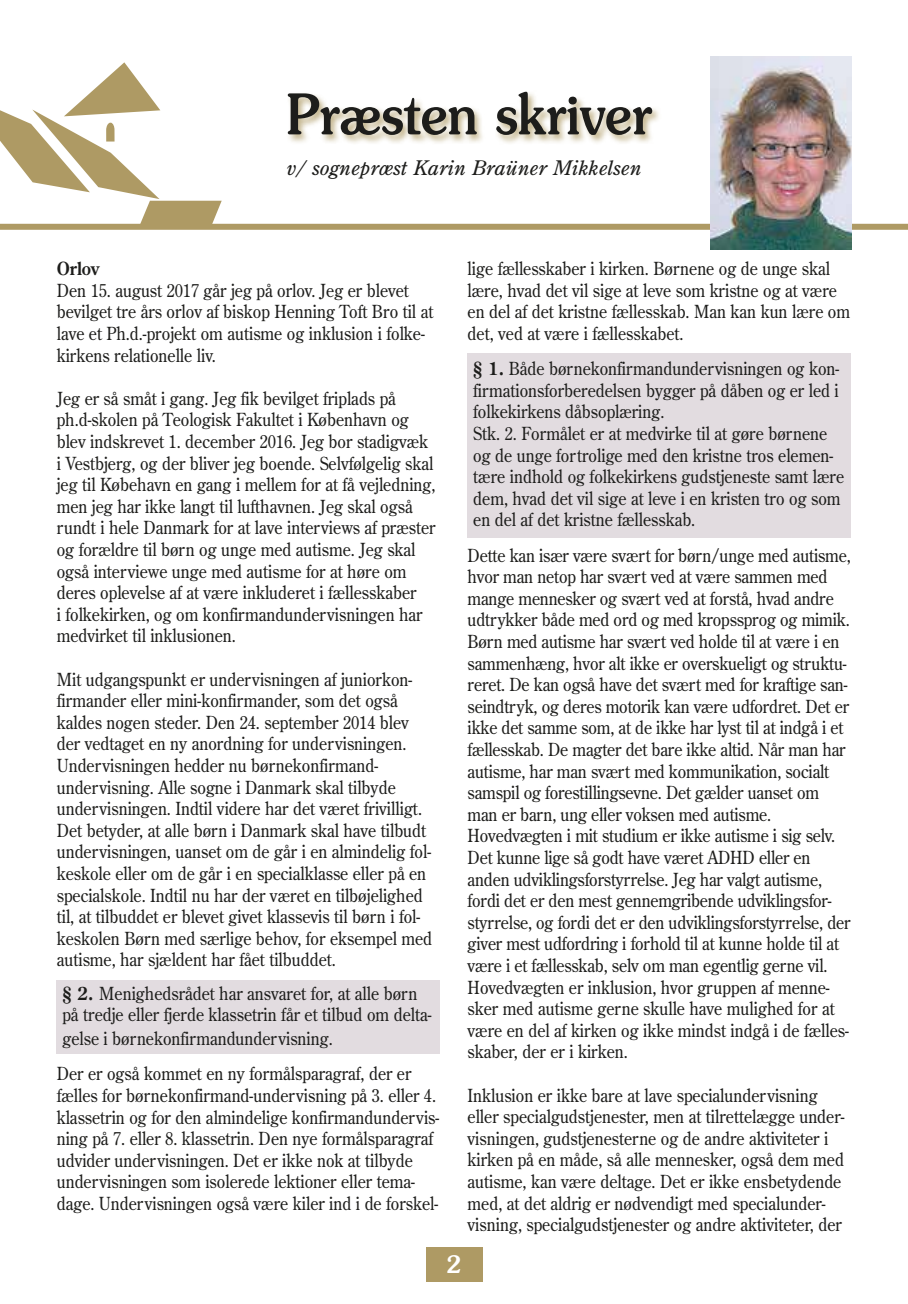
<style>
.page{position:relative;width:908px;height:1304px;background:#fff}
.page>*{position:absolute;margin:0;border:0;box-sizing:border-box;transform-origin:0 0}
.t1{font:500 56px "Souvenir";color:#1d1d1b;scale:.9 1}
.t2{font:500 24px "Souvenir";color:#fff}
.t3{font:italic 20px "Century Old Style";color:#1d1d1b;scale:1.05 1}
.t4{font:18px/21.6px "Century Old Style";color:#1d1d1b;scale:.9 1}
.t5{font:700 18px "Century Old Style";color:#1d1d1b;scale:.9 1}
.s1{font-weight:700}
</style>
<div class="page">
<div style="left:425px;top:1247px;width:57px;height:34px;background:#ae9a64"></div>
<div style="left:57px;top:980px;width:382px;height:73px;background:#e2dce0"></div>
<div style="left:467px;top:353px;width:383px;height:185px;background:#e2dce0"></div>
<svg style="left:0;top:62px;width:221px;height:162px"></svg>
<div style="left:0;top:224px;width:907px;height:6px;background:#ae9a64"></div>
<div style="left:286px;top:90px;width:375px;height:55px;background:#ae9a64;opacity:.75"></div>
<img style="left:710px;top:57px;width:141px;height:192px">
<h1 class="t1" style="left:286px;top:80px;width:407px">Præsten skriver</h1>
<p class="t3" style="left:286px;top:155px;width:339px">v/ sognepræst Karin Braüner Mikkelsen</p>
<p class="t5" style="left:57px;top:257px;width:49px">Orlov</p>
<p class="t4" style="left:57px;top:279px;width:420px">Den 15. august 2017 går jeg på orlov. Jeg er blevet bevilget tre års orlov af biskop Henning Toft Bro til at lave et Ph.d.-projekt om autisme og inklusion i folke&shy;kirkens relationelle liv.</p>
<p class="t4" style="left:57px;top:387px;width:422px">Jeg er så småt i gang. Jeg fik bevilget friplads på ph.d-skolen på Teologisk Fakultet i København og blev indskrevet 1. december 2016. Jeg bor stadigvæk i Vestbjerg, og der bliver jeg boende. Selvfølgelig skal jeg til Købehavn en gang i mellem for at få vejledning, men jeg har ikke langt til lufthavnen. Jeg skal også rundt i hele Danmark for at lave interviews af præster og forældre til børn og unge med autisme. Jeg skal også interviewe unge med autisme for at høre om deres oplevelse af at være inkluderet i fællesskaber<br>i folkekirken, og om konfirmandundervisningen har medvirket til inklusionen.</p>
<p class="t4" style="left:57px;top:668px;width:418px">Mit udgangspunkt er undervisningen af juniorkon&shy;firmander eller mini-konfirmander, som det også kaldes nogen steder. Den 24. september 2014 blev der vedtaget en ny anordning for undervisningen.<br>Undervisningen hedder nu børnekonfirmand&shy;undervisning. Alle sogne i Danmark skal tilbyde undervisningen. Indtil videre har det været frivilligt.<br>Det betyder, at alle børn i Danmark skal have tilbudt undervisningen, uanset om de går i en almindelig fol&shy;keskole eller om de går i en specialklasse eller på en specialskole. Indtil nu har der været en tilbøjelighed til, at tilbuddet er blevet givet klassevis til børn i fol&shy;keskolen Børn med særlige behov, for eksempel med autisme, har sjældent har fået tilbuddet.</p>
<p class="t4" style="left:62px;top:982px;width:411px"><span class="s1">§ 2.</span> Menighedsrådet har ansvaret for, at alle børn på tredje eller fjerde klassetrin får et tilbud om delta-</p>
<p class="t4" style="left:57px;top:1021px;width:395px;line-height:35.2px;text-indent:6px">gelse i børnekonfirmandundervisning.<br>Der er også kommet en ny formålsparagraf, der er</p>
<p class="t4" style="left:57px;top:1084px;width:426px">fælles for børnekonfirmand-undervisning på 3. eller 4. klassetrin og for den almindelige konfirmandundervis&shy;ning på 7. eller 8. klassetrin. Den nye formålsparagraf udvider undervisningen. Det er ikke nok at tilbyde undervisningen som isolerede lektioner eller tema&shy;dage. Undervisningen også være kiler ind i de forskel-</p>
<p class="t4" style="left:467px;top:258px;width:426px">lige fællesskaber i kirken. Børnene og de unge skal lære, hvad det vil sige at leve som kristne og at være en del af det kristne fællesskab. Man kan kun lære om det, ved at være i fællesskabet.</p>
<p class="t4" style="left:473px;top:358px;width:413px"><span class="s1">§ 1.</span> Både børnekonfirmandundervisningen og kon&shy;firmationsforberedelsen bygger på dåben og er led i folkekirkens dåbsoplæring.<br>Stk. 2. Formålet er at medvirke til at gøre børnene og de unge fortrolige med den kristne tros elemen&shy;tære indhold og folkekirkens gudstjeneste samt lære dem, hvad det vil sige at leve i en kristen tro og som en del af det kristne fællesskab.</p>
<p class="t4" style="left:467px;top:544px;width:427px">Dette kan især være svært for børn/unge med autisme, hvor man netop har svært ved at være sammen med mange mennesker og svært ved at forstå, hvad andre udtrykker både med ord og med kropssprog og mimik.<br>Børn med autisme har svært ved holde til at være i en sammenhæng, hvor alt ikke er overskueligt og struktu&shy;reret. De kan også have det svært med for kraftige san&shy;seindtryk, og deres motorik kan være udfordret. Det er ikke det samme som, at de ikke har lyst til at indgå i et fællesskab. De magter det bare ikke altid. Når man har autisme, har man svært med kommunikation, socialt samspil og forestillingsevne. Det gælder uanset om man er barn, ung eller voksen med autisme.<br>Hovedvægten i mit studium er ikke autisme i sig selv.<br>Det kunne lige så godt have været ADHD eller en anden udviklingsforstyrrelse. Jeg har valgt autisme, fordi det er den mest gennemgribende udviklingsfor&shy;styrrelse, og fordi det er den udviklingsforstyrrelse, der giver mest udfordring i forhold til at kunne holde til at være i et fællesskab, selv om man egentlig gerne vil.<br>Hovedvægten er inklusion, hvor gruppen af menne&shy;sker med autisme gerne skulle have mulighed for at være en del af kirken og ikke mindst indgå i de fælles&shy;skaber, der er i kirken.</p>
<p class="t4" style="left:467px;top:1084px;width:420px">Inklusion er ikke bare at lave specialundervisning eller specialgudstjenester, men at tilrettelægge under&shy;visningen, gudstjenesterne og de andre aktiviteter i kirken på en måde, så alle mennesker, også dem med autisme, kan være deltage. Det er ikke ensbetydende med, at det aldrig er nødvendigt med specialunder&shy;visning, specialgudstjenester og andre aktiviteter, der</p>
<h2 class="t2" style="left:446px;top:1249px;width:17px">2</h2>
</div>
